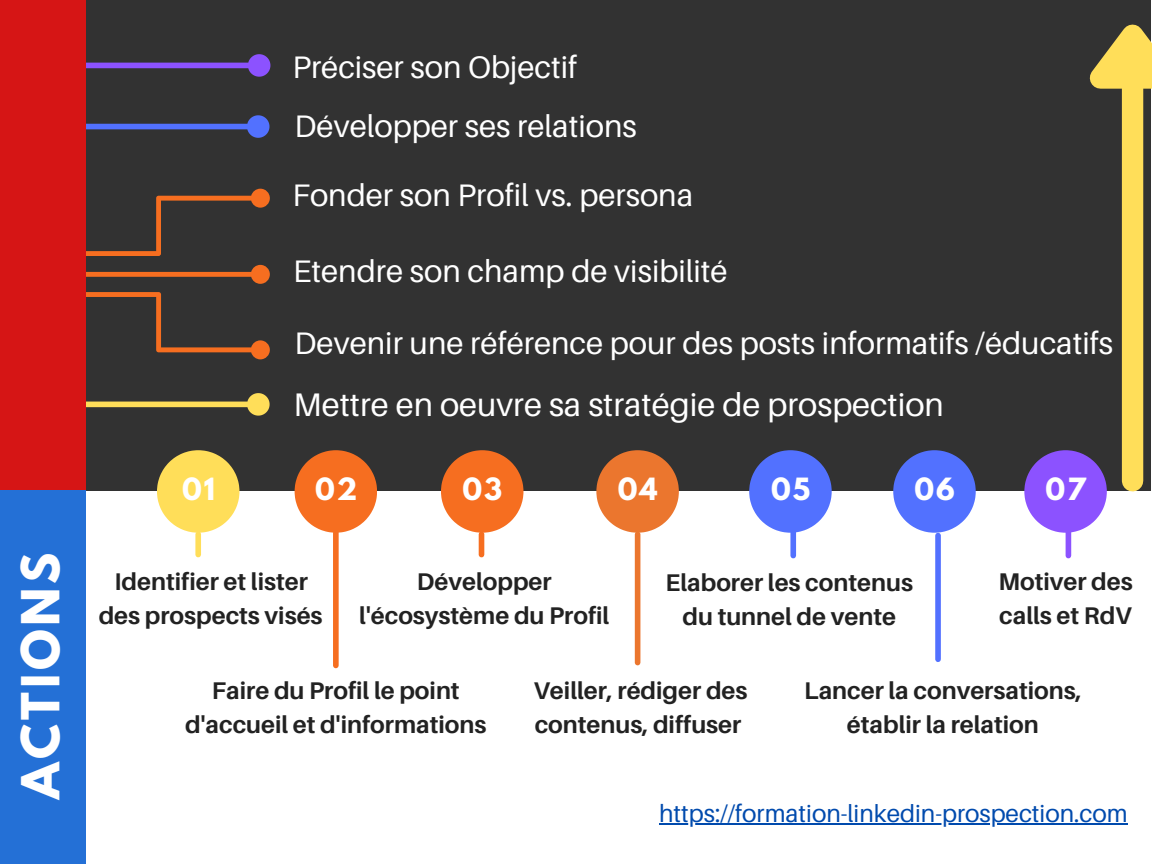
<style>
.page{position:relative;width:1152px;height:864px;background:#fff}
.page>*{position:absolute;margin:0;border:0;box-sizing:border-box;transform-origin:0 0}
.t1{font:700 46.5px "League Spartan";letter-spacing:.08em;color:#fff}
.t2{font:32.7px "Aileron";color:#fff}
.t3{font:31.2px "Aileron";color:#fff}
.t4{font:700 27.15px "League Spartan";letter-spacing:.07em;color:#fff}
.t5{font:24.45px "Aileron";color:#004aad}
.t6{font:700 24.15px/33.8px "Aileron";color:#222;text-align:center}
</style>
<div class="page">
<div style="left:85px;top:0;width:1066px;height:491px;background:#323232"></div>
<div style="left:80px;top:63px;width:168px;height:5px;background:#8c52ff"></div>
<svg style="left:244px;top:54px;width:27px;height:23px"></svg>
<div style="left:79px;top:124px;width:168px;height:5px;background:#5271ff"></div>
<svg style="left:243px;top:115px;width:27px;height:23px"></svg>
<svg style="left:893px;top:450px;width:83px;height:83px"></svg>
<svg style="left:749px;top:450px;width:83px;height:83px"></svg>
<svg style="left:441px;top:450px;width:82px;height:83px"></svg>
<svg style="left:295px;top:450px;width:82px;height:83px"></svg>
<svg style="left:157px;top:450px;width:82px;height:83px"></svg>
<svg style="left:596px;top:450px;width:83px;height:83px"></svg>
<div style="left:0;top:489px;width:85px;height:375px;background:#2470d6"></div>
<svg style="left:1024px;top:450px;width:83px;height:83px"></svg>
<div style="left:333px;top:533px;width:6px;height:132px;background:#f66e20"></div>
<div style="left:635px;top:534px;width:5px;height:129px;background:#eb762e"></div>
<div style="left:935px;top:536px;width:6px;height:123px;background:#5271ff"></div>
<div style="left:479px;top:534px;width:5px;height:21px;background:#f66e20"></div>
<div style="left:195px;top:534px;width:6px;height:21px;background:#ffde59"></div>
<div style="left:790px;top:525px;width:6px;height:31px;background:#5271ff"></div>
<div style="left:1066px;top:525px;width:5px;height:31px;background:#8c52ff"></div>
<hr style="left:659px;top:824px;width:469px;height:1px;background:#004aad">
<svg style="left:85px;top:189px;width:185px;height:170px"></svg>
<div style="left:67px;top:402px;width:180px;height:5px;background:#ffde59"></div>
<svg style="left:243px;top:393px;width:27px;height:23px"></svg>
<div style="left:0;top:0;width:85px;height:489px;background:#d61515"></div>
<div style="left:1122px;top:89px;width:21px;height:392px;background:#ffde59"></div>
<svg style="left:1089px;top:24px;width:63px;height:84px"></svg>
<p class="t1" style="left:18px;top:799px;width:248px;rotate:-90deg">ACTIONS</p>
<p class="t3" style="left:292px;top:48px;width:286px">Préciser son Objectif</p>
<p class="t3" style="left:295px;top:106px;width:344px">Développer ses relations</p>
<p class="t3" style="left:292px;top:176px;width:402px">Fonder son Profil vs. persona</p>
<p class="t3" style="left:293px;top:252px;width:436px">Etendre son champ de visibilité</p>
<p class="t3" style="left:295px;top:324px;width:820px">Devenir une référence pour des posts informatifs /éducatifs</p>
<p class="t2" style="left:294px;top:384px;width:652px">Mettre en oeuvre sa stratégie de prospection</p>
<p class="t4" style="left:182px;top:476px;width:34px">01</p>
<p class="t4" style="left:315px;top:476px;width:44px">02</p>
<p class="t4" style="left:463px;top:476px;width:41px">03</p>
<p class="t4" style="left:618px;top:476px;width:41px">04</p>
<p class="t4" style="left:771px;top:476px;width:41px">05</p>
<p class="t4" style="left:915px;top:476px;width:42px">06</p>
<p class="t4" style="left:1046px;top:476px;width:42px">07</p>
<p class="t6" style="left:99px;top:564px;width:225px">Identifier et lister des prospects visés</p>
<p class="t6" style="left:359px;top:564px;width:252px">Développer l'écosystème du Profil</p>
<p class="t6" style="left:666px;top:566px;width:249px">Elaborer les contenus du tunnel de vente</p>
<p class="t6" style="left:998px;top:564px;width:136px;text-align:left">Motiver des calls et RdV</p>
<p class="t6" style="left:185px;top:673px;width:303px">Faire du Profil le point d'accueil et d'informations</p>
<p class="t6" style="left:533px;top:673px;width:216px;text-align:left">Veiller, rédiger des contenus, diffuser</p>
<p class="t6" style="left:804px;top:673px;width:279px">Lancer la conversations, établir la relation</p>
<p class="t5" style="left:659px;top:799px;width:470px">https://formation-linkedin-prospection.com</p>
</div>
